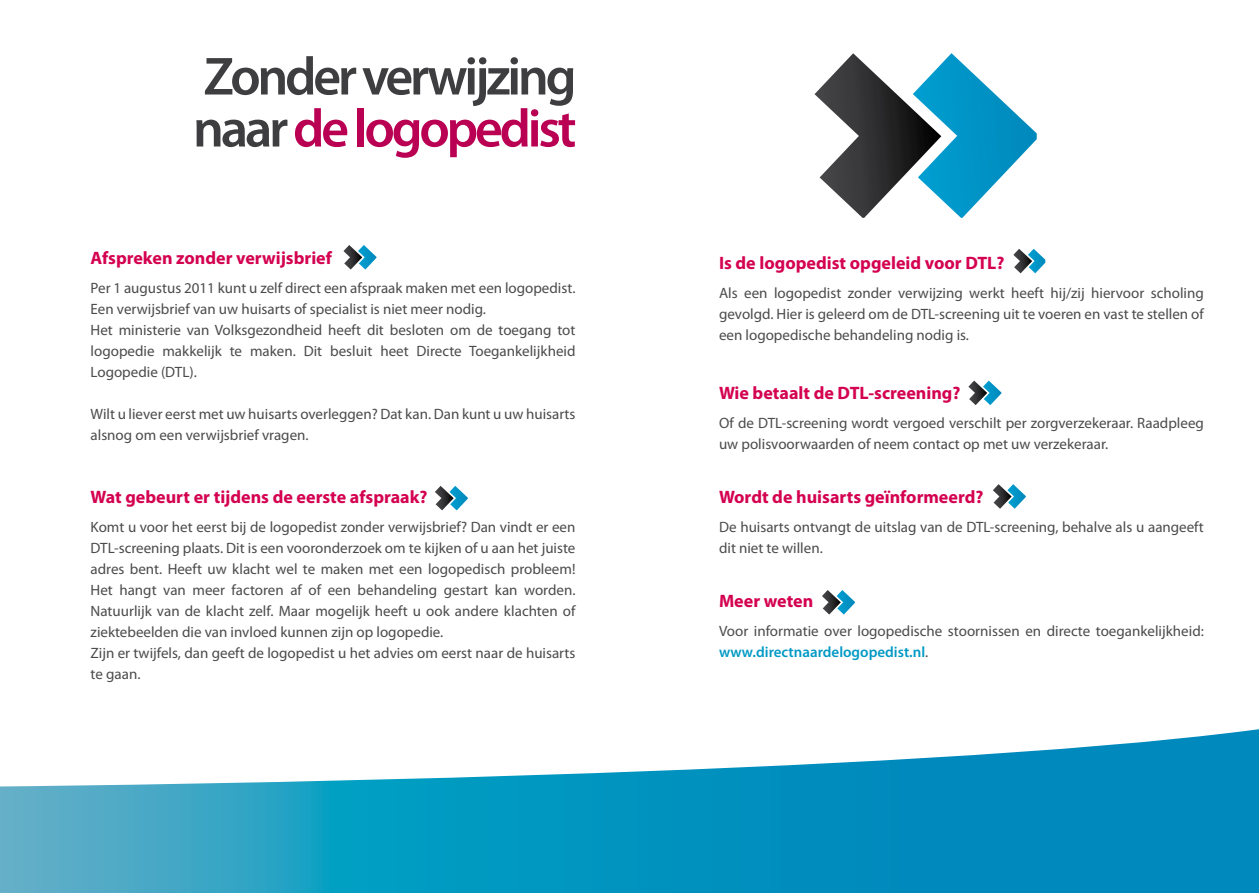
<style>
.page{position:relative;width:1259px;height:893px;background:#fff}
.page>*{position:absolute;margin:0;border:0;box-sizing:border-box;transform-origin:0 0}
.t1{font:600 54px/52.1px "Myriad Pro";letter-spacing:-.06em;color:#3e3d40}
.t2{font:700 18px "Myriad Pro";color:#d40050}
.t3{font:15px/21px "Myriad Pro";color:#4b4b4d}
.s1{color:#b90053}
.s2{font-weight:600;color:#0099c5}
</style>
<div class="page">
<svg style="left:814px;top:53px;width:222px;height:165px"></svg>
<svg style="left:1013px;top:249px;width:32px;height:24px"></svg>
<svg style="left:968px;top:381px;width:33px;height:24px"></svg>
<svg style="left:993px;top:484px;width:32px;height:25px"></svg>
<svg style="left:0;top:729px;width:1259px;height:164px"></svg>
<svg style="left:343px;top:245px;width:33px;height:24px"></svg>
<svg style="left:435px;top:486px;width:33px;height:24px"></svg>
<svg style="left:822px;top:590px;width:33px;height:24px"></svg>
<h1 class="t1" style="left:193px;top:49px;width:385px">Zonder verwijzing naar<span class="s1">de logopedist</span></h1>
<p class="t2" style="left:91px;top:246px;width:243px">Afspreken zonder verwijsbrief</p>
<p class="t3" style="left:91px;top:278px;width:486px">Per 1 augustus 2011 kunt u zelf direct een afspraak maken met een logopedist.<br>Een verwijsbrief van uw huisarts of specialist is niet meer nodig.<br>Het ministerie van Volksgezondheid heeft dit besloten om de toegang tot logopedie makkelijk te maken. Dit besluit heet Directe Toegankelijkheid Logopedie (DTL).</p>
<p class="t3" style="left:91px;top:404px;width:486px">Wilt u liever eerst met uw huisarts overleggen? Dat kan. Dan kunt u uw huisarts alsnog om een verwijsbrief vragen.</p>
<p class="t2" style="left:91px;top:485px;width:338px">Wat gebeurt er tijdens de eerste afspraak?</p>
<p class="t3" style="left:91px;top:517px;width:486px">Komt u voor het eerst bij de logopedist zonder verwijsbrief? Dan vindt er een DTL-screening plaats. Dit is een vooronderzoek om te kijken of u aan het juiste adres bent. Heeft uw klacht wel te maken met een logopedisch probleem!<br>Het hangt van meer factoren af of een behandeling gestart kan worden.<br>Natuurlijk van de klacht zelf. Maar mogelijk heeft u ook andere klachten of ziektebeelden die van invloed kunnen zijn op logopedie.<br>Zijn er twijfels, dan geeft de logopedist u het advies om eerst naar de huisarts te gaan.</p>
<p class="t2" style="left:719px;top:251px;width:287px">Is de logopedist opgeleid voor DTL?</p>
<p class="t3" style="left:719px;top:282px;width:486px;text-align:justify">Als een logopedist zonder verwijzing werkt heeft hij/zij hiervoor scholing gevolgd. Hier is geleerd om de DTL-screening uit te voeren en vast te stellen of een logopedische behandeling nodig is.</p>
<p class="t2" style="left:719px;top:381px;width:243px">Wie betaalt de DTL-screening?</p>
<p class="t3" style="left:719px;top:412px;width:486px">Of de DTL-screening wordt vergoed verschilt per zorgverzekeraar. Raadpleeg uw polisvoorwaarden of neem contact op met uw verzekeraar.</p>
<p class="t2" style="left:719px;top:485px;width:266px">Wordt de huisarts geïnformeerd?</p>
<p class="t3" style="left:719px;top:516px;width:486px">De huisarts ontvangt de uitslag van de DTL-screening, behalve als u aangeeft dit niet te willen.</p>
<p class="t2" style="left:719px;top:589px;width:96px">Meer weten</p>
<p class="t3" style="left:719px;top:620px;width:486px">Voor informatie over logopedische stoornissen en directe toegankelijkheid: <span class="s2">www.directnaardelogopedist.nl</span>.</p>
</div>
